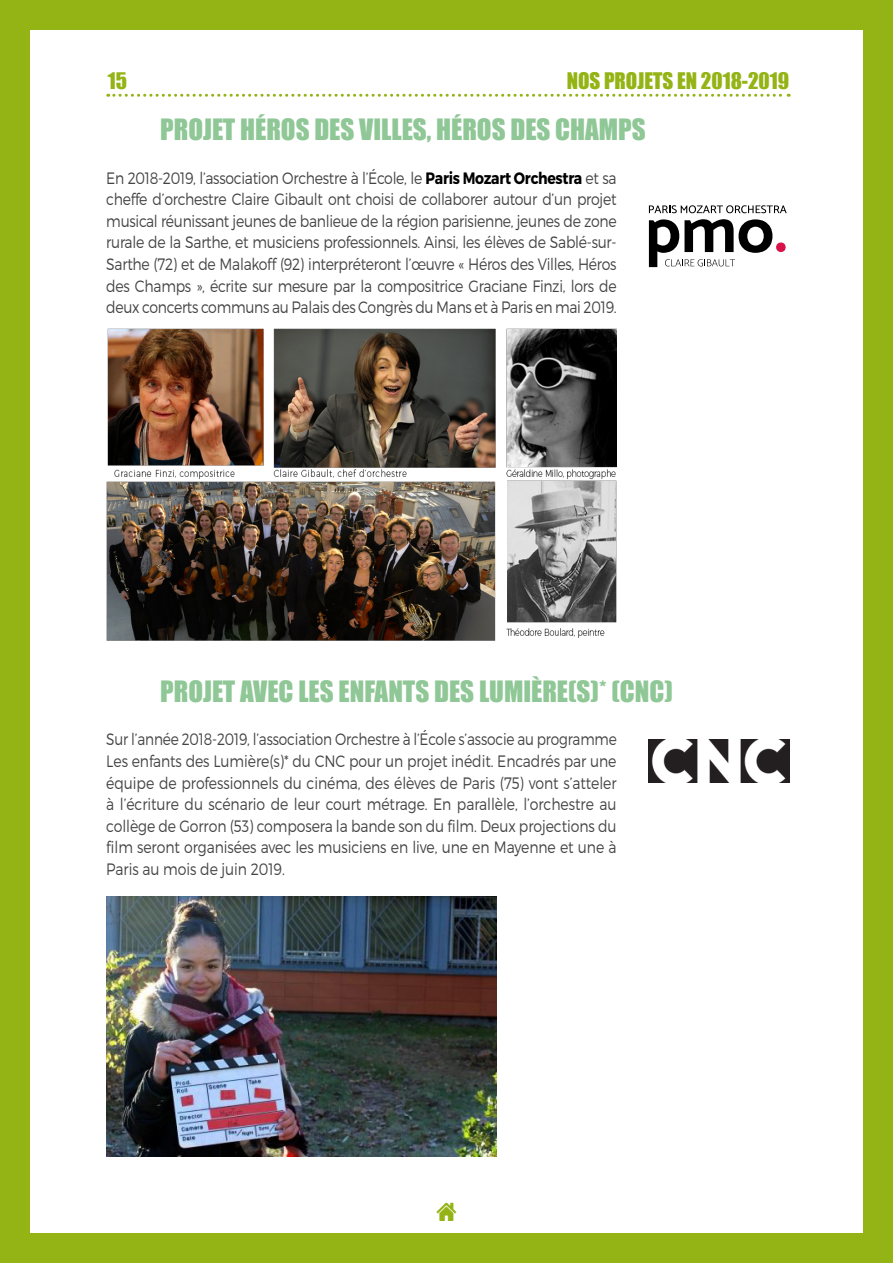
<style>
.page{position:relative;width:893px;height:1263px;background:#fff}
.page>*{position:absolute;margin:0;border:0;box-sizing:border-box;transform-origin:0 0}
.Titre_2_vert{font:27px "Impact";color:#8fc796}
.titre_1_bleu{font:21px "Impact";color:#94b314}
.texte_courant{font:300 16.5px/21.6px "Montserrat";letter-spacing:-.02em;color:#454444;text-align:justify;scale:.85 1}
.texte_courant-2{font:300 16.5px/21.6px "Montserrat";letter-spacing:-.02em;color:#454444;text-align:justify;scale:.83 1}
.s1{font-weight:700;color:#000}
</style>
<div class="page">
<svg style="left:108px;top:94px;width:681px;height:3px"></svg>
<img style="left:106px;top:328px;width:511px;height:313px">
<img style="left:106px;top:896px;width:391px;height:261px">
<img style="left:649px;top:740px;width:140px;height:42px">
<svg style="left:649px;top:205px;width:138px;height:8px"></svg>
<svg style="left:649px;top:219px;width:137px;height:48px"></svg>
<div style="left:0;top:0;width:893px;height:1263px;border:30px solid #94b314"></div>
<p class="titre_1_bleu" style="left:108px;top:64px;width:21px">15</p>
<p class="titre_1_bleu" style="left:567px;top:64px;width:224px">NOS PROJETS EN 2018-2019</p>
<p class="Titre_2_vert" style="left:160px;top:109px;width:487px">PROJET HÉROS DES VILLES, HÉROS DES CHAMPS</p>
<p class="texte_courant" style="left:106px;top:167px;width:602px">En 2018-2019, l’association Orchestre à l’École, le <span class="s1">Paris Mozart Orchestra</span> et sa cheffe d’orchestre Claire Gibault ont choisi de collaborer autour d’un projet musical réunissant jeunes de banlieue de la région parisienne, jeunes de zone rurale de la Sarthe, et musiciens professionnels. Ainsi, les élèves de Sablé-sur-Sarthe (72) et de Malakoff (92) interpréteront l’œuvre « Héros des Villes, Héros des Champs », écrite sur mesure par la compositrice Graciane Finzi, lors de deux concerts communs au Palais des Congrès du Mans et à Paris en mai 2019.</p>
<p class="Titre_2_vert" style="left:160px;top:670px;width:514px">PROJET AVEC LES ENFANTS DES LUMIÈRE(S)* (CNC)</p>
<p class="texte_courant-2" style="left:106px;top:728px;width:617px">Sur l’année 2018-2019, l’association Orchestre à l’École s’associe au programme Les enfants des Lumière(s)* du CNC pour un projet inédit. Encadrés par une équipe de professionnels du cinéma, des élèves de Paris (75) vont s’atteler à l’écriture du scénario de leur court métrage. En parallèle, l’orchestre au collège de Gorron (53) composera la bande son du film. Deux projections du film seront organisées avec les musiciens en live, une en Mayenne et une à Paris au mois de juin 2019.</p>
</div>
